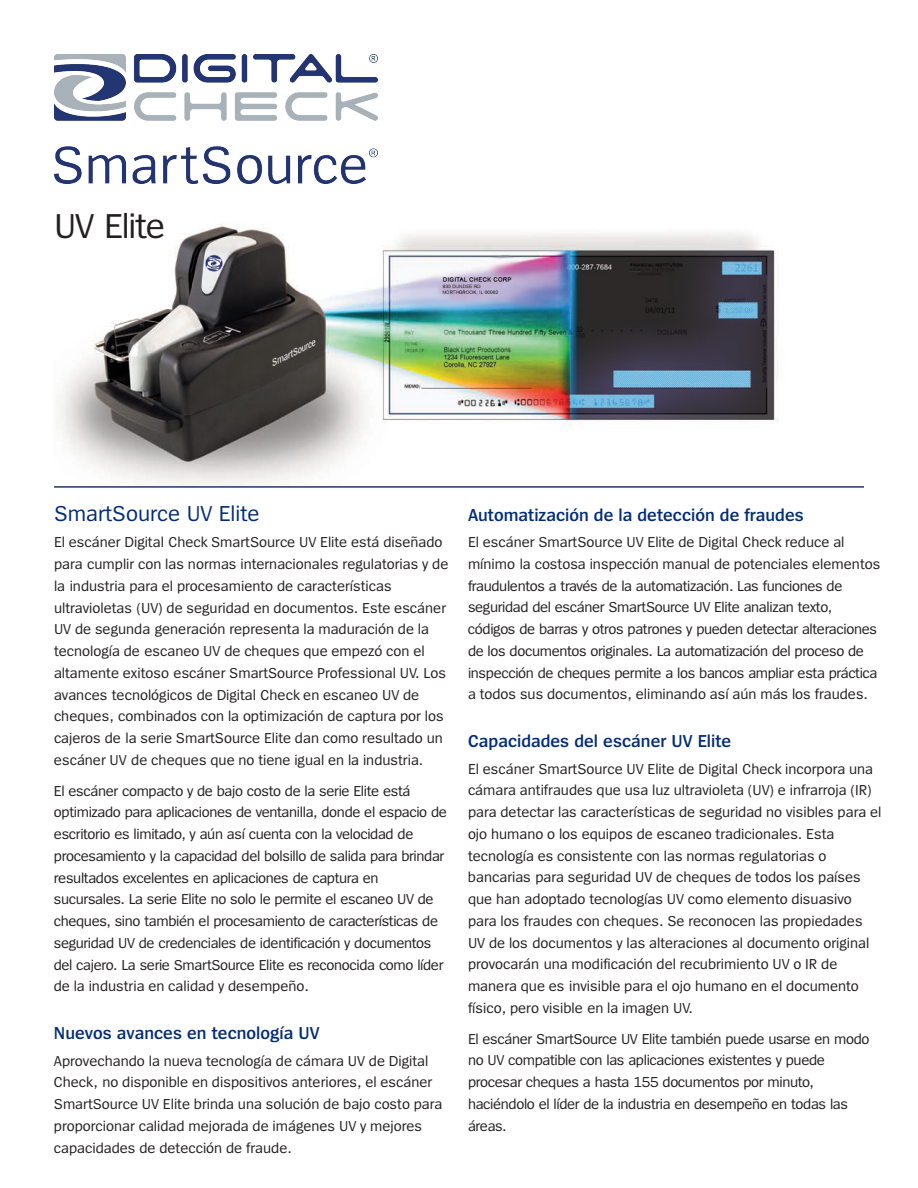
<style>
.page{position:relative;width:918px;height:1188px;background:#fff}
.page>*{position:absolute;margin:0;border:0;box-sizing:border-box;transform-origin:0 0}
.t1{font:36px "Spiegel";letter-spacing:-.03em;color:#231f20}
.t2{font:22.5px "Spiegel";color:#002c77}
.t3{font:600 18px "Spiegel";color:#002c77}
.t4{font:15px/21.8px "Spiegel";color:#231f20}
.t5{font:15px/21.8px "Spiegel";letter-spacing:-.025em;color:#231f20}
</style>
<div class="page">
<img style="left:59px;top:224px;width:720px;height:261px">
<img style="left:54px;top:54px;width:323px;height:130px">
<hr style="left:54px;top:486px;width:810px;height:2px;background:#233471">
<h1 class="t1" style="left:54px;top:213px;width:113px">UV Elite</h1>
<h2 class="t2" style="left:54px;top:506px;width:207px">SmartSource UV Elite</h2>
<p class="t4" style="left:54px;top:533px;width:396px">El escáner Digital Check SmartSource UV Elite está diseñado para cumplir con las normas internacionales regulatorias y de la industria para el procesamiento de características ultravioletas (UV) de seguridad en documentos. Este escáner UV de segunda generación representa la maduración de la tecnología de escaneo UV de cheques que empezó con el altamente exitoso escáner SmartSource Professional UV. Los avances tecnológicos de Digital Check en escaneo UV de cheques, combinados con la optimización de captura por los cajeros de la serie SmartSource Elite dan como resultado un escáner UV de cheques que no tiene igual en la industria.</p>
<p class="t5" style="left:54px;top:781px;width:395px">El escáner compacto y de bajo costo de la serie Elite está optimizado para aplicaciones de ventanilla, donde el espacio de escritorio es limitado, y aún así cuenta con la velocidad de procesamiento y la capacidad del bolsillo de salida para brindar resultados excelentes en aplicaciones de captura en sucursales. La serie Elite no solo le permite el escaneo UV de cheques, sino también el procesamiento de características de seguridad UV de credenciales de identificación y documentos del cajero. La serie SmartSource Elite es reconocida como líder de la industria en calidad y desempeño.</p>
<p class="t3" style="left:54px;top:1027px;width:267px">Nuevos avances en tecnología UV</p>
<p class="t4" style="left:54px;top:1051px;width:390px">Aprovechando la nueva tecnología de cámara UV de Digital Check, no disponible en dispositivos anteriores, el escáner SmartSource UV Elite brinda una solución de bajo costo para proporcionar calidad mejorada de imágenes UV y mejores capacidades de detección de fraude.</p>
<p class="t3" style="left:468px;top:508px;width:337px">Automatización de la detección de fraudes</p>
<p class="t5" style="left:468px;top:532px;width:414px">El escáner SmartSource UV Elite de Digital Check reduce al mínimo la costosa inspección manual de potenciales elementos fraudulentos a través de la automatización. Las funciones de seguridad del escáner SmartSource UV Elite analizan texto, códigos de barras y otros patrones y pueden detectar alteraciones de los documentos originales. La automatización del proceso de inspección de cheques permite a los bancos ampliar esta práctica a todos sus documentos, eliminando así aún más los fraudes.</p>
<p class="t3" style="left:468px;top:735px;width:265px">Capacidades del escáner UV Elite</p>
<p class="t4" style="left:468px;top:759px;width:415px">El escáner SmartSource UV Elite de Digital Check incorpora una cámara antifraudes que usa luz ultravioleta (UV) e infrarroja (IR) para detectar las características de seguridad no visibles para el ojo humano o los equipos de escaneo tradicionales. Esta tecnología es consistente con las normas regulatorias o bancarias para seguridad UV de cheques de todos los países que han adoptado tecnologías UV como elemento disuasivo para los fraudes con cheques. Se reconocen las propiedades UV de los documentos y las alteraciones al documento original provocarán una modificación del recubrimiento UV o IR de manera que es invisible para el ojo humano en el documento físico, pero visible en la imagen UV.</p>
<p class="t5" style="left:468px;top:1029px;width:403px">El escáner SmartSource UV Elite también puede usarse en modo no UV compatible con las aplicaciones existentes y puede procesar cheques a hasta 155 documentos por minuto, haciéndolo el líder de la industria en desempeño en todas las áreas.</p>
</div>
